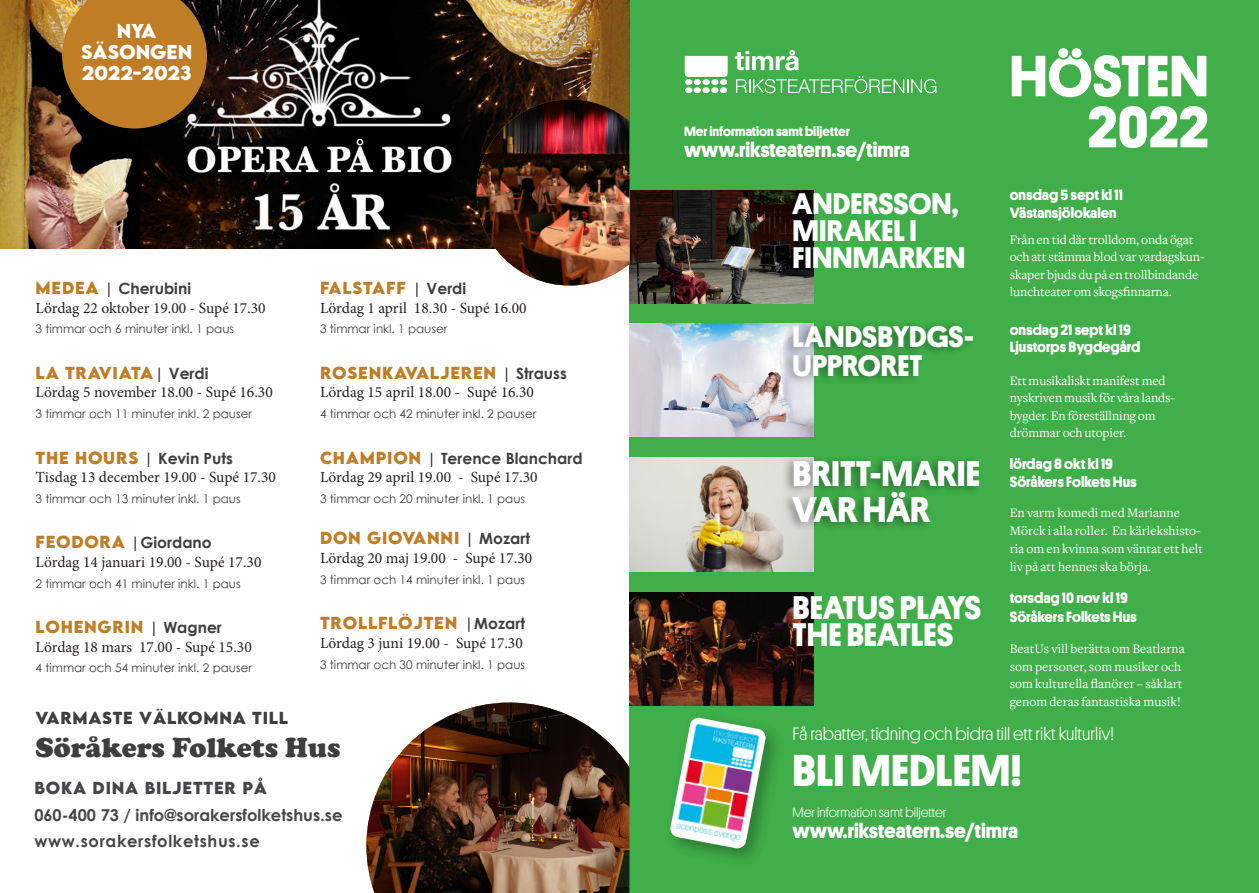
<style>
.page{position:relative;width:1259px;height:893px;background:#fff}
.page>*{position:absolute;margin:0;border:0;box-sizing:border-box;transform-origin:0 0}
.t1{font:700 58.5px/51px "Stage Sans";color:#fff;text-align:right}
.t2{font:700 45px "Stage Sans";color:#fff}
.t3{font:700 36px/36px "Stage Sans";color:#fff}
.t4{font:700 33px/27px "Stage Sans";color:#fff}
.t5{font:700 30px/27px "Stage Sans";color:#fff}
.t6{font:900 28.2px "Cooper";color:#3e3e3f}
.t7{font:700 21px "Stage Sans";color:#fff}
.t8{font:18px "Stage Sans";color:#fff}
.t9{font:700 17.85px/21.5px "LEMONMILK";color:#fff;text-align:center}
.t10{font:700 16.35px/26.7px "Century Gothic";color:#454647}
.t11{font:15.45px/18.6px "Minion Pro";color:#231f20}
.t12{font:700 15.45px "LEMONMILK";letter-spacing:.05em;color:#3e3e3f}
.t13{font:700 15.45px "LEMONMILK";letter-spacing:.05em;color:#454647}
.t14{font:700 15px/17.4px "Stage Sans";color:#fff}
.t15{font:13.5px/17.4px "Curtain Serif";letter-spacing:-.005em;color:#fff}
.t16{font:700 13.5px "Stage Sans";color:#fff}
.t17{font:13.5px "Stage Sans";color:#fff}
.t18{font:11.85px "Century Gothic";color:#3e3e3f}
.s1{font-family:"LEMONMILK";font-weight:700;color:#bf7d26}
.s2{font-family:"Century Gothic"}
.s3{font-family:"Century Gothic";font-weight:700;color:#3e3e3f}
</style>
<div class="page">
<div style="left:629px;top:0;width:630px;height:893px;background:#40ae49"></div>
<svg style="left:684px;top:56px;width:43px;height:21px"></svg>
<div style="left:685px;top:79px;width:7px;height:6px;background:#fff;border-radius:50%"></div>
<div style="left:693px;top:79px;width:8px;height:6px;background:#fff;border-radius:50%"></div>
<div style="left:702px;top:79px;width:8px;height:6px;background:#fff;border-radius:50%"></div>
<div style="left:711px;top:79px;width:7px;height:6px;background:#fff;border-radius:50%"></div>
<div style="left:685px;top:87px;width:7px;height:6px;background:#fff;border-radius:50%"></div>
<div style="left:693px;top:87px;width:8px;height:6px;background:#fff;border-radius:50%"></div>
<div style="left:702px;top:87px;width:7px;height:6px;background:#fff;border-radius:50%"></div>
<div style="left:711px;top:87px;width:7px;height:6px;background:#fff;border-radius:50%"></div>
<div style="left:720px;top:79px;width:7px;height:6px;background:#fff;border-radius:50%"></div>
<div style="left:720px;top:87px;width:7px;height:6px;background:#fff;border-radius:50%"></div>
<svg style="left:735px;top:50px;width:201px;height:43px"></svg>
<img style="left:629px;top:324px;width:184px;height:113px">
<img style="left:629px;top:458px;width:184px;height:113px">
<img style="left:629px;top:593px;width:184px;height:112px">
<img style="left:781px;top:323px;width:189px;height:62px">
<img style="left:781px;top:457px;width:196px;height:74px">
<img style="left:687px;top:717px;width:89px;height:142px">
<img style="left:670px;top:718px;width:96px;height:131px">
<img style="left:629px;top:190px;width:184px;height:113px">
<img style="left:0;top:0;width:629px;height:249px">
<img style="left:366px;top:702px;width:263px;height:191px">
<img style="left:477px;top:99px;width:152px;height:187px">
<svg style="left:62px;top:0;width:145px;height:128px;background:#a86f24"></svg>
<p class="t9" style="left:81px;top:20px;width:113px">NYA<br>SÄSONGEN<br>2022-2023</p>
<p class="t11" style="left:36px;top:280px;width:232px"><span class="s1">MEDEA</span> <span class="s2">|</span> <span class="s3">Cherubini<br></span>Lördag 22 oktober 19.00 - Supé 17.30</p>
<p class="t18" style="left:36px;top:321px;width:200px">3 timmar och 6 minuter inkl. 1 paus</p>
<p class="t11" style="left:36px;top:365px;width:239px"><span class="s1">LA TRAVIATA</span><span class="s2">|</span> <span class="s3">Verdi<br></span>Lördag 5 november 18.00 - Supé 16.30</p>
<p class="t18" style="left:36px;top:406px;width:218px">3 timmar och 11 minuter inkl. 2 pauser</p>
<p class="t11" style="left:36px;top:449px;width:242px"><span class="s1">THE HOURS</span> <span class="s2">|</span> <span class="s3">Kevin Puts<br></span>Tisdag 13 december 19.00 - Supé 17.30</p>
<p class="t18" style="left:36px;top:490px;width:207px">3 timmar och 13 minuter inkl. 1 paus</p>
<p class="t11" style="left:36px;top:534px;width:227px"><span class="s1">FEODORA</span> <span class="s2">|</span><span class="s3">Giordano<br></span>Lördag 14 januari 19.00 - Supé 17.30</p>
<p class="t18" style="left:36px;top:575px;width:207px">2 timmar och 41 minuter inkl. 1 paus</p>
<p class="t11" style="left:36px;top:619px;width:218px"><span class="s1">LOHENGRIN</span> <span class="s2">|</span> <span class="s3">Wagner<br></span>Lördag 18 mars 17.00 - Supé 15.30</p>
<p class="t18" style="left:36px;top:660px;width:218px">4 timmar och 54 minuter inkl. 2 pauser</p>
<p class="t11" style="left:320px;top:280px;width:208px"><span class="s1">FALSTAFF</span> <span class="s2">|</span> <span class="s3">Verdi<br></span>Lördag 1 april 18.30 - Supé 16.00</p>
<p class="t18" style="left:320px;top:321px;width:129px">3 timmar inkl. 1 pauser</p>
<p class="t11" style="left:320px;top:365px;width:248px"><span class="s1">ROSENKAVALJEREN</span> <span class="s2">|</span> <span class="s3">Strauss<br></span>Lördag 15 april 18.00 - Supé 16.30</p>
<p class="t18" style="left:320px;top:406px;width:218px">4 timmar och 42 minuter inkl. 2 pauser</p>
<p class="t11" style="left:320px;top:449px;width:264px"><span class="s1">CHAMPION</span> <span class="s2">|</span> <span class="s3">Terence Blanchard<br></span>Lördag 29 april 19.00 - Supé 17.30</p>
<p class="t18" style="left:320px;top:490px;width:207px">3 timmar och 20 minuter inkl. 1 paus</p>
<p class="t11" style="left:320px;top:530px;width:214px"><span class="s1">DON GIOVANNI</span> <span class="s2">|</span> <span class="s3">Mozart<br></span>Lördag 20 maj 19.00 - Supé 17.30</p>
<p class="t18" style="left:320px;top:571px;width:207px">3 timmar och 14 minuter inkl. 1 paus</p>
<p class="t11" style="left:320px;top:615px;width:206px"><span class="s1">TROLLFLÖJTEN</span> <span class="s2">|</span><span class="s3">Mozart<br></span>Lördag 3 juni 19.00 - Supé 17.30</p>
<p class="t18" style="left:320px;top:656px;width:207px">3 timmar och 30 minuter inkl. 1 paus</p>
<p class="t12" style="left:36px;top:707px;width:254px">VARMASTE VÄLKOMNA TILL</p>
<p class="t6" style="left:36px;top:731px;width:306px">Söråkers Folkets Hus</p>
<p class="t13" style="left:34px;top:777px;width:234px">BOKA DINA BILJETTER PÅ</p>
<p class="t10" style="left:34px;top:801px;width:310px">060-400 73 / info@sorakersfolketshus.se www.sorakersfolketshus.se</p>
<p class="t16" style="left:684px;top:122px;width:167px">Mer information samt biljetter</p>
<p class="t7" style="left:684px;top:135px;width:227px">www.riksteatern.se/timra</p>
<p class="t5" style="left:792px;top:188px;width:174px">ANDERSSON,<br>MIRAKEL I<br>FINNMARKEN</p>
<p class="t5" style="left:792px;top:321px;width:183px;line-height:28.5px">LANDSBYDGS-<br>UPPRORET</p>
<p class="t3" style="left:792px;top:453px;width:189px">BRITT-MARIE<br>VAR HÄR</p>
<p class="t4" style="left:792px;top:592px;width:190px">BEATUS PLAYS<br>THE BEATLES</p>
<p class="t1" style="left:1009px;top:47px;width:201px">HÖSTEN<br>2022</p>
<p class="t14" style="left:1009px;top:185px;width:115px">onsdag 5 sept kl 11<br>Västansjölokalen</p>
<p class="t15" style="left:1009px;top:231px;width:196px">Från en tid där trolldom, onda ögat och att stämma blod var vardagskun&shy;skaper bjuds du på en trollbindande lunchteater om skogsfinnarna.</p>
<p class="t14" style="left:1009px;top:320px;width:132px">onsdag 21 sept kl 19<br>Ljustorps Bygdegård</p>
<p class="t15" style="left:1009px;top:373px;width:167px">Ett musikaliskt manifest med nyskriven musik för våra lands&shy;bygder. En föreställning om drömmar och utopier.</p>
<p class="t14" style="left:1009px;top:454px;width:129px;line-height:18px">lördag 8 okt kl 19<br>Söråkers Folkets Hus</p>
<p class="t15" style="left:1009px;top:504px;width:195px;line-height:18px">En varm komedi med Marianne<br>Mörck i alla roller. En kärlekshisto&shy;ria om en kvinna som väntat ett helt liv på att hennes ska börja.</p>
<p class="t14" style="left:1009px;top:588px;width:129px;line-height:18.9px">torsdag 10 nov kl 19<br>Söråkers Folkets Hus</p>
<p class="t15" style="left:1009px;top:640px;width:177px">BeatUs vill berätta om Beatlarna som personer, som musiker och som kulturella flanörer – såklart genom deras fantastiska musik!</p>
<p class="t8" style="left:792px;top:721px;width:323px">Få rabatter, tidning och bidra till ett rikt kulturliv!</p>
<p class="t2" style="left:792px;top:737px;width:231px">BLI MEDLEM!</p>
<p class="t17" style="left:792px;top:803px;width:155px">Mer information samt biljetter</p>
<p class="t7" style="left:792px;top:815px;width:227px">www.riksteatern.se/timra</p>
</div>
